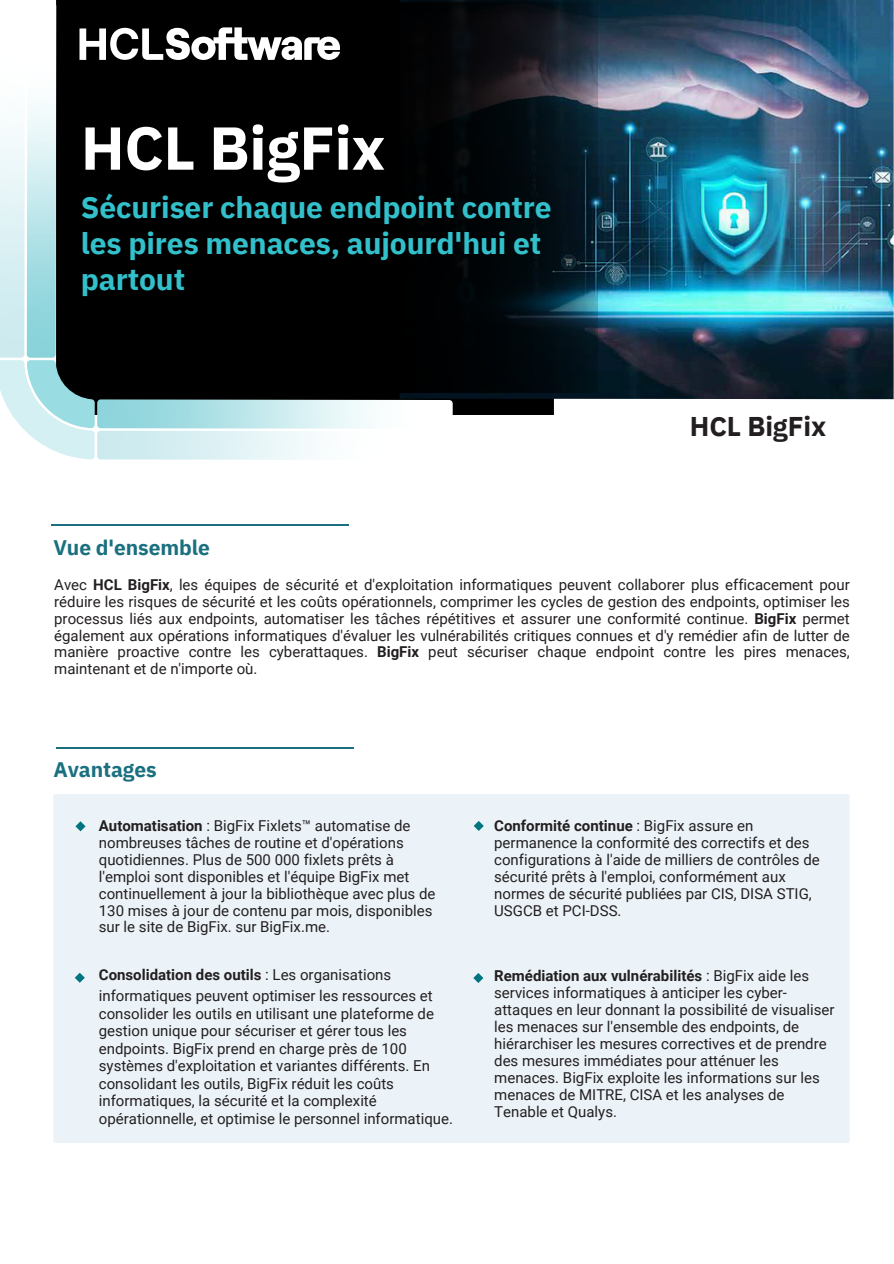
<style>
.page{position:relative;width:894px;height:1264px;background:#fff}
.page>*{position:absolute;margin:0;border:0;box-sizing:border-box;transform-origin:0 0}
.t1{font:700 60.45px "IBM Plex Sans";letter-spacing:-.005em;color:#fff}
.t2{font:700 30px/36px "IBM Plex Sans";letter-spacing:-.005em;color:#32c0cb}
.t3{font:700 27px "IBM Plex Sans";letter-spacing:-.005em;color:#231f20}
.t4{font:700 21px "IBM Plex Sans";letter-spacing:-.005em;color:#1a707f}
.t5{font:15px/16.8px "Roboto";color:#231f20}
.t6{font:700 15px "Roboto";color:#231f20}
.s1{font-weight:700}
.s2{font-weight:400}
</style>
<div class="page">
<div style="left:56px;top:0;width:497px;height:414px;background:#000"></div>
<img style="left:399px;top:0;width:494px;height:399px">
<img style="left:179px;top:0;width:418px;height:393px">
<img style="left:27px;top:107px;width:29px;height:251px">
<img style="left:97px;top:399px;width:355px;height:61px">
<img style="left:0;top:131px;width:25px;height:227px">
<svg style="left:0;top:360px;width:95px;height:99px"></svg>
<hr style="left:51px;top:524px;width:297px;height:2px;background:#1a707f">
<hr style="left:56px;top:747px;width:298px;height:1px;background:#1a707f">
<svg style="left:79px;top:27px;width:261px;height:33px"></svg>
<div style="left:53px;top:794px;width:796px;height:348px;background:#ecf3f8;border-radius:2px"></div>
<svg style="left:75px;top:821px;width:10px;height:10px"></svg>
<svg style="left:473px;top:821px;width:10px;height:10px"></svg>
<svg style="left:75px;top:972px;width:10px;height:10px"></svg>
<svg style="left:473px;top:973px;width:10px;height:10px"></svg>
<p class="t1" style="left:81px;top:108px;width:306px">HCL BigFix</p>
<p class="t2" style="left:81px;top:189px;width:472px">Sécuriser chaque endpoint contre les pires menaces, aujourd'hui et partout</p>
<p class="t4" style="left:53px;top:533px;width:158px">Vue d'ensemble</p>
<h1 class="t3" style="left:689px;top:409px;width:138px">HCL BigFix</h1>
<p class="t5" style="left:54px;top:576px;width:796px;text-align:justify">Avec <span class="s1">HCL BigFix</span>, les équipes de sécurité et d'exploitation informatiques peuvent collaborer plus efficacement pour réduire les risques de sécurité et les coûts opérationnels, comprimer les cycles de gestion des endpoints, optimiser les processus liés aux endpoints, automatiser les tâches répétitives et assurer une conformité continue. <span class="s1">BigFix</span> permet également aux opérations informatiques d'évaluer les vulnérabilités critiques connues et d'y remédier afin de lutter de manière proactive contre les cyberattaques. <span class="s1">BigFix</span> peut sécuriser chaque endpoint contre les pires menaces, maintenant et de n'importe où.</p>
<p class="t4" style="left:53px;top:755px;width:105px">Avantages</p>
<p class="t5" style="left:99px;top:817px;width:338px"><span class="s1">Automatisation</span> : BigFix Fixlets™ automatise de nombreuses tâches de routine et d'opérations quotidiennes. Plus de 500 000 fixlets prêts à l'emploi sont disponibles et l'équipe BigFix met continuellement à jour la bibliothèque avec plus de 130 mises à jour de contenu par mois, disponibles sur le site de BigFix. sur BigFix.me.</p>
<h1 class="t6" style="left:99px;top:966px;width:294px">Consolidation des outils <span class="s2">: Les organisations</span></h1>
<p class="t5" style="left:99px;top:987px;width:335px">informatiques peuvent optimiser les ressources et</p>
<h2 class="t5" style="left:99px;top:1005px;width:336px">consolider les outils en utilisant une plateforme de</h2>
<p class="t5" style="left:99px;top:1022px;width:309px">gestion unique pour sécuriser et gérer tous les</p>
<h2 class="t5" style="left:99px;top:1040px;width:309px">endpoints. BigFix prend en charge près de 100</h2>
<p class="t5" style="left:99px;top:1057px;width:332px">systèmes d'exploitation et variantes différents. En</p>
<p class="t5" style="left:99px;top:1075px;width:296px">consolidant les outils, BigFix réduit les coûts</p>
<p class="t5" style="left:99px;top:1092px;width:279px">informatiques, la sécurité et la complexité</p>
<p class="t5" style="left:99px;top:1110px;width:355px">opérationnelle, et optimise le personnel informatique.</p>
<p class="t5" style="left:494px;top:817px;width:327px"><span class="s1">Conformité continue</span> : BigFix assure en permanence la conformité des correctifs et des configurations à l'aide de milliers de contrôles de sécurité prêts à l'emploi, conformément aux normes de sécurité publiées par CIS, DISA STIG, USGCB et PCI-DSS.</p>
<p class="t5" style="left:494px;top:967px;width:342px"><span class="s1">Remédiation aux vulnérabilités</span> : BigFix aide les services informatiques à anticiper les cyber&shy;attaques en leur donnant la possibilité de visualiser les menaces sur l'ensemble des endpoints, de hiérarchiser les mesures correctives et de prendre des mesures immédiates pour atténuer les menaces. BigFix exploite les informations sur les menaces de MITRE, CISA et les analyses de Tenable et Qualys.</p>
</div>
